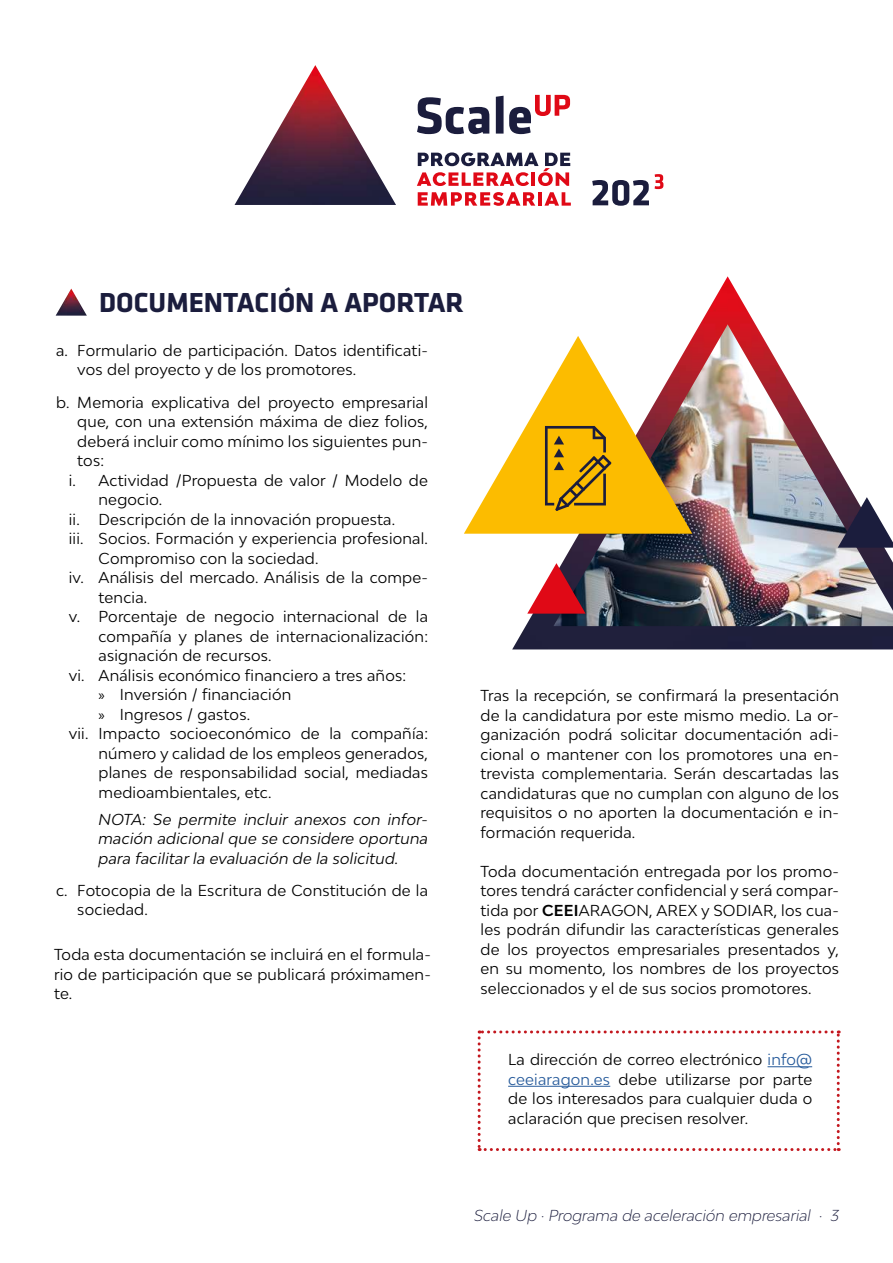
<style>
.page{position:relative;width:893px;height:1263px;background:#fff}
.page>*{position:absolute;margin:0;border:0;box-sizing:border-box;transform-origin:0 0}
.t1{font:700 28.5px "Klavika";color:#1b1d3d}
.t2{font:15px/19.5px "Bw Modelica";letter-spacing:.015em;color:#000;text-align:justify}
.t3{font:italic 15px/19.5px "Bw Modelica";letter-spacing:.015em;color:#000;text-align:justify}
.t4{font:italic 300 15px "Bw Modelica";color:#1b1d3d}
.s1{font-family:"Myriad Pro"}
.s2{font-weight:700}
.s3{color:#275b9b}
</style>
<div class="page">
<img style="left:512px;top:276px;width:381px;height:373px">
<img style="left:56px;top:289px;width:31px;height:27px">
<svg style="left:478px;top:1030px;width:362px;height:121px"></svg>
<svg style="left:527px;top:563px;width:59px;height:51px"></svg>
<svg style="left:464px;top:336px;width:228px;height:198px"></svg>
<svg style="left:838px;top:497px;width:55px;height:51px"></svg>
<svg style="left:545px;top:426px;width:66px;height:85px;background:#c7960e"></svg>
<img style="left:235px;top:65px;width:161px;height:140px">
<svg style="left:592px;top:180px;width:57px;height:26px"></svg>
<svg style="left:655px;top:174px;width:8px;height:15px"></svg>
<svg style="left:417px;top:97px;width:72px;height:37px"></svg>
<svg style="left:496px;top:95px;width:74px;height:39px"></svg>
<svg style="left:417px;top:152px;width:153px;height:34px"></svg>
<svg style="left:418px;top:192px;width:117px;height:14px"></svg>
<hr style="left:538px;top:192px;width:4px;height:14px;background:#e00916">
<svg style="left:544px;top:192px;width:27px;height:14px"></svg>
<h1 class="t1" style="left:99px;top:287px;width:366px">DOCUMENTACIÓN A APORTAR</h1>
<p class="t2" style="left:77px;top:340px;width:352px;text-indent:-21px">a. Formulario de participación. Datos identificati&shy;vos del proyecto y de los promotores.</p>
<p class="t2" style="left:56px;top:392px;width:373px">b. Memoria explicativa del proyecto empresarial</p>
<p class="t2" style="left:77px;top:411px;width:352px">que, con una extensión máxima de diez folios,</p>
<p class="t2" style="left:77px;top:431px;width:352px">deberá incluir como mínimo los siguientes pun-</p>
<p class="t2" style="left:77px;top:450px;width:28px">tos:</p>
<p class="t2" style="left:69px;top:470px;width:361px">i. Actividad /Propuesta de valor / Modelo de</p>
<p class="t2" style="left:99px;top:489px;width:65px">negocio.</p>
<p class="t2" style="left:69px;top:509px;width:328px">ii. Descripción de la innovación propuesta.</p>
<p class="t2" style="left:69px;top:528px;width:361px">iii. Socios. Formación y experiencia profesional.</p>
<p class="t2" style="left:99px;top:548px;width:221px">Compromiso con la sociedad.</p>
<p class="t2" style="left:69px;top:567px;width:361px">iv. Análisis del mercado. Análisis de la compe-</p>
<p class="t2" style="left:99px;top:587px;width:50px">tencia.</p>
<p class="t2" style="left:69px;top:606px;width:361px">v. Porcentaje de negocio internacional de la</p>
<p class="t2" style="left:99px;top:626px;width:331px">compañía y planes de internacionalización:</p>
<p class="t2" style="left:99px;top:645px;width:175px">asignación de recursos.</p>
<p class="t2" style="left:69px;top:665px;width:339px">vi. Análisis económico financiero a tres años:</p>
<p class="t2" style="left:99px;top:684px;width:194px"><span class="s1">»</span> Inversión / financiación</p>
<p class="t2" style="left:99px;top:704px;width:153px"><span class="s1">»</span> Ingresos / gastos.</p>
<p class="t2" style="left:69px;top:723px;width:361px">vii. Impacto socioeconómico de la compañía:</p>
<p class="t2" style="left:99px;top:743px;width:331px">número y calidad de los empleos generados,</p>
<p class="t2" style="left:99px;top:762px;width:331px">planes de responsabilidad social, mediadas</p>
<p class="t2" style="left:99px;top:782px;width:175px">medioambientales, etc.</p>
<p class="t3" style="left:99px;top:809px;width:331px">NOTA: Se permite incluir anexos con infor&shy;mación adicional que se considere oportuna para facilitar la evaluación de la solicitud.</p>
<p class="t2" style="left:77px;top:880px;width:352px;text-indent:-21px">c. Fotocopia de la Escritura de Constitución de la sociedad.</p>
<p class="t2" style="left:54px;top:944px;width:378px">Toda esta documentación se incluirá en el formula&shy;rio de participación que se publicará próximamen&shy;te.</p>
<p class="t2" style="left:480px;top:686px;width:360px">Tras la recepción, se confirmará la presentación de la candidatura por este mismo medio. La or&shy;ganización podrá solicitar documentación adi&shy;cional o mantener con los promotores una en&shy;trevista complementaria. Serán descartadas las candidaturas que no cumplan con alguno de los requisitos o no aporten la documentación e in&shy;formación requerida.</p>
<p class="t2" style="left:480px;top:861px;width:360px">Toda documentación entregada por los promo&shy;tores tendrá carácter confidencial y será compar&shy;tida por <span class="s2">CEEI</span>ARAGON, AREX y SODIAR, los cua&shy;les podrán difundir las características generales de los proyectos empresariales presentados y, en su momento, los nombres de los proyectos seleccionados y el de sus socios promotores.</p>
<p class="t2" style="left:508px;top:1049px;width:306px">La dirección de correo electrónico <span class="s3">info@ ceeiaragon.es</span> debe utilizarse por parte de los interesados para cualquier duda o aclaración que precisen resolver.</p>
<p class="t4" style="left:474px;top:1205px;width:366px">Scale Up · Programa de aceleración empresarial · 3</p>
</div>
